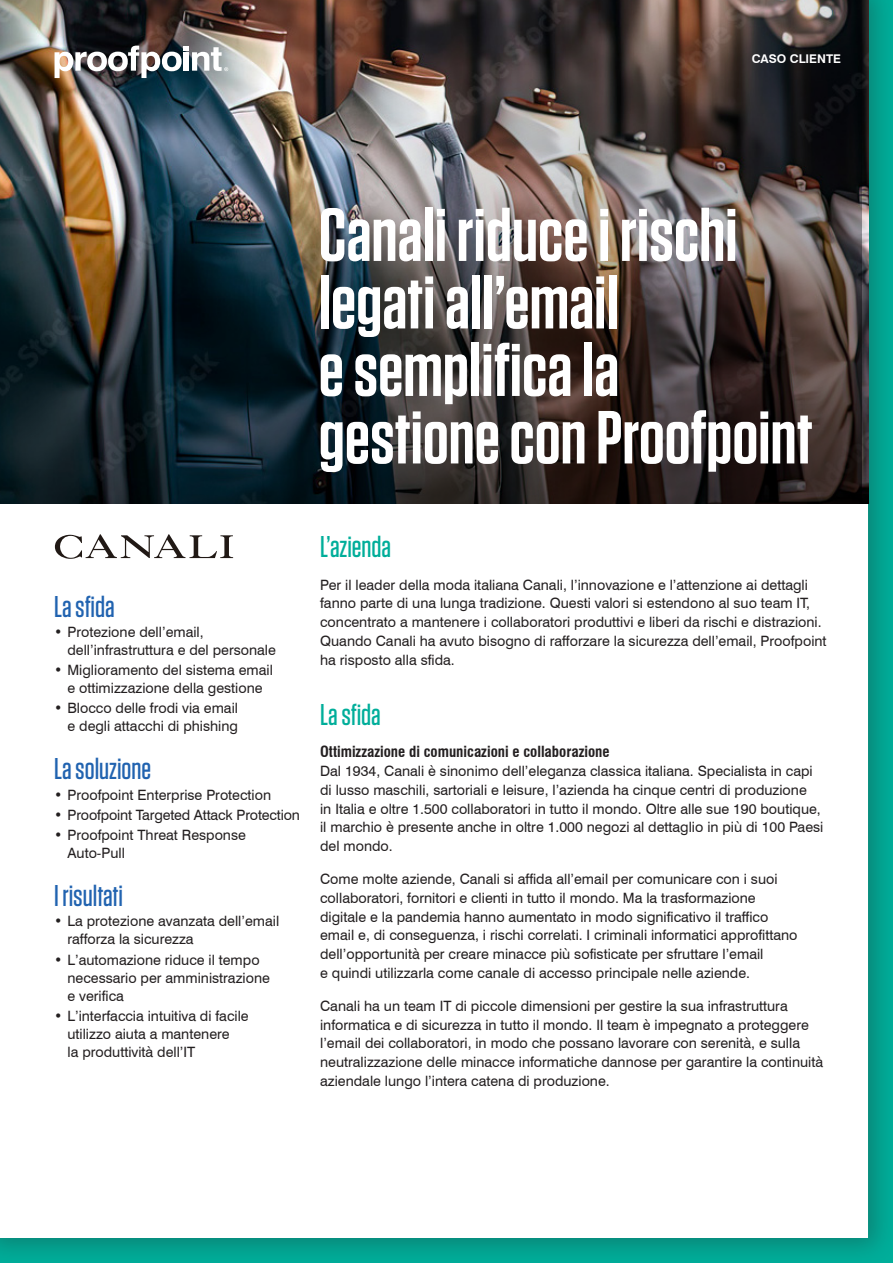
<style>
.page{position:relative;width:893px;height:1263px;background:#fff}
.page>*{position:absolute;margin:0;border:0;box-sizing:border-box;transform-origin:0 0}
.t1{font:600 75px/67.5px "Tungsten";color:#fff}
.t2{font:500 30px "Tungsten";color:#2163b0}
.t3{font:500 30px "Tungsten";color:#00ae9a}
.t4{font:700 condensed 15px "Swiss 721 BT";color:#231f20}
.t5{font:14.25px/18.8px "Swiss 721 BT";color:#231f20}
.t6{font:700 12px "Swiss 721 BT";color:#fff}
</style>
<div class="page">
<div style="left:0;top:0;width:893px;height:1263px;background:#231f20;opacity:.3"></div>
<div style="left:0;top:0;width:868px;height:1237px;background:#fff"></div>
<img style="left:0;top:0;width:861px;height:503px">
<svg style="left:55px;top:534px;width:178px;height:25px"></svg>
<img style="left:55px;top:46px;width:173px;height:32px">
<p class="t6" style="left:752px;top:52px;width:91px">CASO CLIENTE</p>
<h1 class="t1" style="left:319px;top:203px;width:495px">Canali riduce i rischi legati all’email<br>e semplifica la gestione con Proofpoint</h1>
<h2 class="t2" style="left:54px;top:590px;width:62px">La sfida</h2>
<p class="t5" style="left:67px;top:622px;width:210px;line-height:18px;text-indent:-13px">• Protezione dell’email, dell’infrastruttura e del personale</p>
<p class="t5" style="left:54px;top:661px;width:220px;line-height:18px;text-align:center">• Miglioramento del sistema email e ottimizzazione della gestione</p>
<p class="t5" style="left:54px;top:699px;width:186px;line-height:18px;text-align:right">• Blocco delle frodi via email e degli attacchi di phishing</p>
<h2 class="t2" style="left:54px;top:753px;width:99px">La soluzione</h2>
<p class="t5" style="left:54px;top:785px;width:219px">• Proofpoint Enterprise Protection</p>
<p class="t5" style="left:54px;top:805px;width:248px">• Proofpoint Targeted Attack Protection</p>
<p class="t5" style="left:67px;top:826px;width:180px;line-height:18px;text-indent:-13px">• Proofpoint Threat Response<br>Auto‑Pull</p>
<h2 class="t2" style="left:54px;top:880px;width:71px">I risultati</h2>
<p class="t5" style="left:67px;top:912px;width:213px;line-height:18px;text-indent:-13px">• La protezione avanzata dell’email rafforza la sicurezza</p>
<p class="t5" style="left:67px;top:950px;width:204px;line-height:18px;text-indent:-13px">• L’automazione riduce il tempo necessario per amministrazione e verifica</p>
<p class="t5" style="left:67px;top:1006px;width:183px;line-height:18px;text-indent:-13px">• L’interfaccia intuitiva di facile utilizzo aiuta a mantenere<br>la produttività dell’IT</p>
<h2 class="t3" style="left:320px;top:531px;width:73px">L’azienda</h2>
<p class="t5" style="left:320px;top:575px;width:508px">Per il leader della moda italiana Canali, l’innovazione e l’attenzione ai dettagli fanno parte di una lunga tradizione. Questi valori si estendono al suo team IT, concentrato a mantenere i collaboratori produttivi e liberi da rischi e distrazioni.<br>Quando Canali ha avuto bisogno di rafforzare la sicurezza dell’email, Proofpoint ha risposto alla sfida.</p>
<h2 class="t3" style="left:320px;top:699px;width:62px">La sfida</h2>
<p class="t4" style="left:320px;top:743px;width:291px">Ottimizzazione di comunicazioni e collaborazione</p>
<p class="t5" style="left:320px;top:761px;width:505px">Dal 1934, Canali è sinonimo dell’eleganza classica italiana. Specialista in capi di lusso maschili, sartoriali e leisure, l’azienda ha cinque centri di produzione<br>in Italia e oltre 1.500 collaboratori in tutto il mondo. Oltre alle sue 190 boutique, il marchio è presente anche in oltre 1.000 negozi al dettaglio in più di 100 Paesi del mondo.</p>
<p class="t5" style="left:320px;top:869px;width:479px">Come molte aziende, Canali si affida all’email per comunicare con i suoi collaboratori, fornitori e clienti in tutto il mondo. Ma la trasformazione digitale e la pandemia hanno aumentato in modo significativo il traffico email e, di conseguenza, i rischi correlati. I criminali informatici approfittano dell’opportunità per creare minacce più sofisticate per sfruttare l’email<br>e quindi utilizzarla come canale di accesso principale nelle aziende.</p>
<p class="t5" style="left:320px;top:996px;width:504px">Canali ha un team IT di piccole dimensioni per gestire la sua infrastruttura informatica e di sicurezza in tutto il mondo. Il team è impegnato a proteggere l’email dei collaboratori, in modo che possano lavorare con serenità, e sulla neutralizzazione delle minacce informatiche dannose per garantire la continuità aziendale lungo l’intera catena di produzione.</p>
</div>
